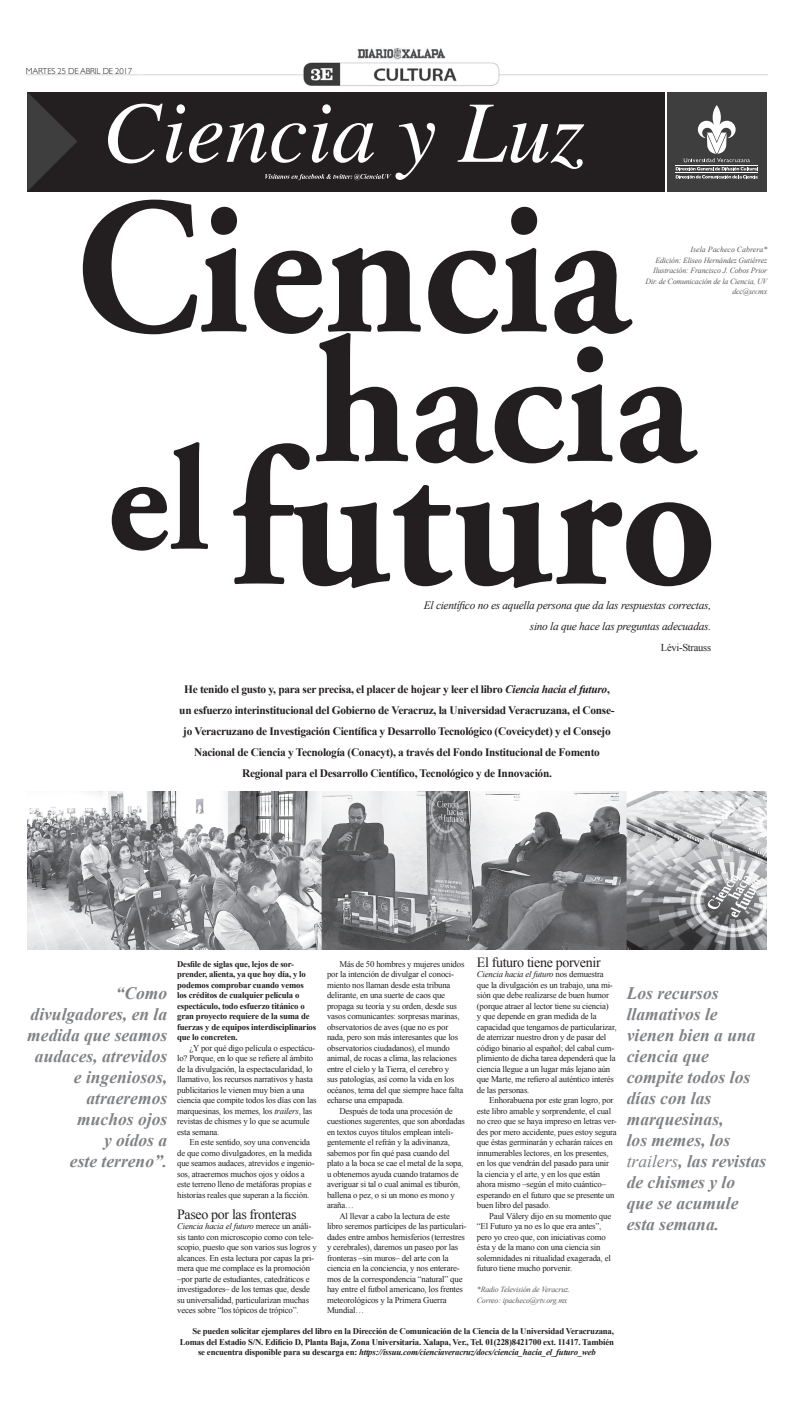
<style>
.page{position:relative;width:794px;height:1427px;background:#fff}
.page>*{position:absolute;margin:0;border:0;box-sizing:border-box;transform-origin:0 0}
.t1{font:italic 700 17.5px/21px "Times New Roman";color:#808285;text-align:right}
.t2{font:14px "Times New Roman";letter-spacing:-.025em;color:#231f20}
.t3{font:700 11.38px/21px "Times New Roman";letter-spacing:-.025em;color:#231f20;text-align:center}
.t4{font:italic 11.38px/21px "Times New Roman";letter-spacing:-.025em;color:#231f20;text-align:right}
.t5{font:10.5px "Times New Roman";letter-spacing:-.025em;color:#231f20}
.t6{font:8.75px/10.5px "Times New Roman";letter-spacing:-.02em;color:#231f20}
.t7{font:700 8.75px/10.5px "Times New Roman";letter-spacing:-.02em;color:#231f20}
.t8{font:italic 700 8.75px "Times New Roman";letter-spacing:-.02em;color:#231f20}
.t9{font:300 8.75px "Gill Sans";letter-spacing:-.025em;color:#231f20}
.t10{font:italic 7.88px/10.5px "Times New Roman";letter-spacing:-.02em;color:#57585a}
.s1{font-style:italic}
.s2{font-weight:400}
.s3{font-style:normal}
</style>
<div class="page">
<img style="left:27px;top:48px;width:740px;height:38px">
<div style="left:27px;top:92px;width:638px;height:99px;background:#231f20"></div>
<svg style="left:27px;top:92px;width:50px;height:99px"></svg>
<div style="left:667px;top:92px;width:99px;height:100px;background:#3e3e3f"></div>
<svg style="left:675px;top:105px;width:83px;height:73px"></svg>
<hr style="left:675px;top:172px;width:83px;height:1px;background:#fff">
<hr style="left:675px;top:165px;width:83px;height:1px;background:#fff">
<svg style="left:457px;top:105px;width:127px;height:64px"></svg>
<svg style="left:108px;top:104px;width:327px;height:76px"></svg>
<svg style="left:83px;top:199px;width:628px;height:389px"></svg>
<img style="left:27px;top:791px;width:740px;height:157px">
<p class="t9" style="left:26px;top:64px;width:108px">MARTES 25 DE ABRIL DE 2017</p>
<p class="t10" style="left:645px;top:244px;width:123px;text-align:right">Isela Pacheco Cabrera*<br>Edición: Eliseo Hernández Gutiérrez<br>Ilustración: Francisco J. Cobos Prior<br>Dir. de Comunicación de la Ciencia, UV dcc@uv.mx</p>
<h3 class="t4" style="left:424px;top:594px;width:289px">El científico no es aquella persona que da las respuestas correctas, sino la que hace las preguntas adecuadas.</h3>
<p class="t5" style="left:661px;top:640px;width:52px">Lévi-Strauss</p>
<p class="t3" style="left:179px;top:678px;width:437px">He tenido el gusto y, para ser precisa, el placer de hojear y leer el libro <span class="s1">Ciencia hacia el futuro</span>, un esfuerzo interinstitucional del Gobierno de Veracruz, la Universidad Veracruzana, el Conse&shy;jo Veracruzano de Investigación Científica y Desarrollo Tecnológico (Coveicydet) y el Consejo Nacional de Ciencia y Tecnología (Conacyt), a través del Fondo Institucional de Fomento Regional para el Desarrollo Científico, Tecnológico y de Innovación.</p>
<h2 class="t2" style="left:477px;top:952px;width:125px">El futuro tiene porvenir</h2>
<p class="t6" style="left:477px;top:968px;width:141px"><span class="s1">Ciencia hacia el futuro</span> nos demuestra que la divulgación es un trabajo, una mi&shy;sión que debe realizarse de buen humor (porque atraer al lector tiene su ciencia)<br>y que depende en gran medida de la capacidad que tengamos de particularizar, de aterrizar nuestro dron y de pasar del código binario al español; del cabal cum&shy;plimiento de dicha tarea dependerá que la ciencia llegue a un lugar más lejano aún que Marte, me refiero al auténtico interés de las personas.</p>
<p class="t6" style="left:477px;top:1094px;width:141px;text-indent:12px">Enhorabuena por este gran logro, por este libro amable y sorprendente, el cual no creo que se haya impreso en letras ver&shy;des por mero accidente, pues estoy segura que éstas germinarán y echarán raíces en innumerables lectores, en los presentes, en los que vendrán del pasado para unir la ciencia y el arte, y en los que están ahora mismo –según el mito cuántico– esperando en el futuro que se presente un buen libro del pasado.</p>
<p class="t6" style="left:477px;top:1210px;width:136px;text-indent:12px">Paul Válery dijo en su momento que “El Futuro ya no es lo que era antes”, pero yo creo que, con iniciativas como ésta y de la mano con una ciencia sin solemnidades ni ritualidad exagerada, el futuro tiene mucho porvenir.</p>
<p class="t10" style="left:477px;top:1283px;width:95px">*Radio Televisión de Veracruz.<br>Correo: ipacheco@rtv.org.mx</p>
<p class="t6" style="left:327px;top:958px;width:139px;text-indent:12px">Más de 50 hombres y mujeres unidos por la intención de divulgar el conoci&shy;miento nos llaman desde esta tribuna delirante, en una suerte de caos que propaga su teoría y su orden, desde sus vasos comunicantes: sorpresas marinas, observatorios de aves (que no es por nada, pero son más interesantes que los observatorios ciudadanos), el mundo animal, de rocas a clima, las relaciones entre el cielo y la Tierra, el cerebro y<br>sus patologías, así como la vida en los océanos, tema del que siempre hace falta echarse una empapada.</p>
<p class="t6" style="left:339px;top:1105px;width:115px">Después de toda una procesión de</p>
<p class="t6" style="left:327px;top:1115px;width:139px">cuestiones sugerentes, que son abordadas</p>
<p class="t6" style="left:327px;top:1126px;width:128px">en textos cuyos títulos emplean inteli-</p>
<p class="t6" style="left:327px;top:1136px;width:124px">gentemente el refrán y la adivinanza,</p>
<p class="t6" style="left:327px;top:1147px;width:124px">sabemos por fin qué pasa cuando del</p>
<p class="t6" style="left:327px;top:1157px;width:138px">plato a la boca se cae el metal de la sopa,</p>
<p class="t6" style="left:327px;top:1168px;width:133px">u obtenemos ayuda cuando tratamos de</p>
<p class="t6" style="left:327px;top:1178px;width:135px">averiguar si tal o cual animal es tiburón,</p>
<p class="t6" style="left:327px;top:1189px;width:129px">ballena o pez, o si un mono es mono y</p>
<p class="t6" style="left:327px;top:1199px;width:28px">araña…</p>
<p class="t6" style="left:339px;top:1210px;width:112px">Al llevar a cabo la lectura de este</p>
<p class="t6" style="left:327px;top:1220px;width:141px">libro seremos partícipes de las particulari-</p>
<p class="t6" style="left:327px;top:1231px;width:139px">dades entre ambos hemisferios (terrestres</p>
<p class="t6" style="left:327px;top:1241px;width:133px">y cerebrales), daremos un paseo por las</p>
<p class="t6" style="left:327px;top:1252px;width:123px">fronteras –sin muros– del arte con la</p>
<p class="t6" style="left:327px;top:1262px;width:134px">ciencia en la conciencia, y nos enterare-</p>
<p class="t6" style="left:327px;top:1273px;width:137px">mos de la correspondencia “natural” que</p>
<p class="t6" style="left:327px;top:1283px;width:137px">hay entre el futbol americano, los frentes</p>
<p class="t6" style="left:327px;top:1294px;width:121px">meteorológicos y la Primera Guerra</p>
<p class="t6" style="left:327px;top:1304px;width:39px">Mundial…</p>
<p class="t7" style="left:177px;top:958px;width:141px">Desfile de siglas que, lejos de sor&shy;prender, alienta, ya que hoy día, y lo podemos comprobar cuando vemos<br>los créditos de cualquier película o espectáculo, todo esfuerzo titánico o gran proyecto requiere de la suma de fuerzas y de equipos interdisciplinarios que lo concreten.</p>
<p class="t6" style="left:177px;top:1042px;width:141px;text-indent:12px">¿Y por qué digo película o espectácu&shy;lo? Porque, en lo que se refiere al ámbito de la divulgación, la espectacularidad, lo llamativo, los recursos narrativos y hasta publicitarios le vienen muy bien a una ciencia que compite todos los días con las marquesinas, los memes, los <span class="s1">trailers</span>, las revistas de chismes y lo que se acumule esta semana.</p>
<p class="t6" style="left:177px;top:1136px;width:139px;text-indent:12px">En este sentido, soy una convencida de que como divulgadores, en la medida que seamos audaces, atrevidos e ingenio&shy;sos, atraeremos muchos ojos y oídos a este terreno lleno de metáforas propias e historias reales que superan a la ficción.</p>
<h2 class="t2" style="left:177px;top:1204px;width:121px">Paseo por las fronteras</h2>
<p class="t6" style="left:177px;top:1220px;width:141px"><span class="s1">Ciencia hacia el futuro</span> merece un análi&shy;sis tanto con microscopio como con tele&shy;scopio, puesto que son varios sus logros y alcances. En esta lectura por capas la pri&shy;mera que me complace es la promoción –por parte de estudiantes, catedráticos e investigadores– de los temas que, desde su universalidad, particularizan muchas veces sobre “los tópicos de trópico”.</p>
<h1 class="t1" style="left:27px;top:981px;width:141px">“Como divulgadores, en la medida que seamos audaces, atrevidos e ingeniosos, atraeremos muchos ojos<br>y oídos a<br>este terreno”.</h1>
<h1 class="t1" style="left:627px;top:981px;width:141px;text-align:left">Los recursos llamativos le vienen bien a una ciencia que compite todos los días con las marquesinas,<br>los memes, los <span class="s2">trailers</span>, las revistas de chismes y lo<br>que se acumule esta semana.</h1>
<p class="t7" style="left:192px;top:1325px;width:423px">Se pueden solicitar ejemplares del libro en la Dirección de Comunicación de la Ciencia de la Universidad Veracruzana,</p>
<p class="t7" style="left:180px;top:1336px;width:435px">Lomas del Estadio S/N. Edificio D, Planta Baja, Zona Universitaria. Xalapa, Ver., Tel. 01(228)8421700 ext. 11417. También</p>
<p class="t8" style="left:198px;top:1345px;width:399px"><span class="s3">se encuentra disponible para su descarga en:</span> https://issuu.com/cienciaveracruz/docs/ciencia_hacia_el_futuro_web</p>
</div>
